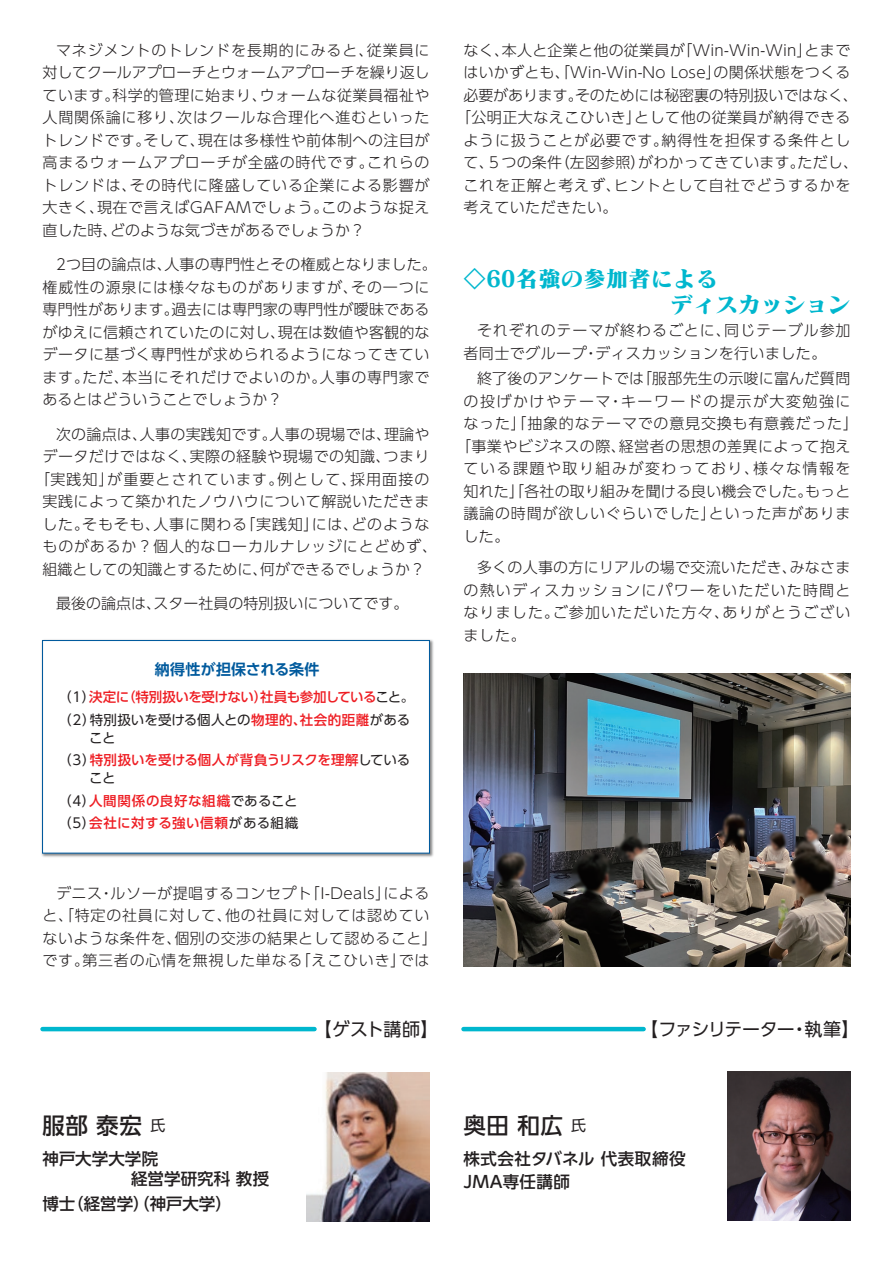
<style>
.page{position:relative;width:893px;height:1263px;background:#fff}
.page>*{position:absolute;margin:0;border:0;box-sizing:border-box;transform-origin:0 0}
.t1{font:22.5px/25.5px "Matisse Pro EB";color:#00b7ce}
.t2{font:500 22.5px "UD Shin Go Pro";letter-spacing:.02em;color:#231f20}
.t3{font:18px "UD Shin Go Pro";letter-spacing:-.07em;color:#231f20}
.t4{font:18px "UD Shin Go Pro";letter-spacing:-.045em;color:#231f20}
.t5{font:500 16.5px/19.5px "UD Shin Go Pro";letter-spacing:.005em;color:#231f20}
.t6{font:500 16.5px/22.5px "UD Shin Go Pro";letter-spacing:.03em;color:#231f20}
.t7{font:300 15px/22.5px "UD Shin Go Pro";letter-spacing:.035em;color:#231f20;text-align:justify}
.t8{font:300 15px/22.5px "UD Shin Go Pro";letter-spacing:.01em;color:#231f20}
.t9{font:300 15px "UD Shin Go Pro";letter-spacing:.055em;color:#231f20}
.t10{font:300 15px "UD Shin Go Pro";letter-spacing:.015em;color:#231f20}
.t11{font:300 15px "UD Shin Go Pro";color:#231f20}
.t12{font:300 15px/22.5px "UD Shin Go Pro";letter-spacing:.06em;color:#231f20}
.t13{font:300 15px "UD Shin Go Pro";letter-spacing:.1em;color:#231f20}
.t14{font:300 15px "UD Shin Go Pro";letter-spacing:-.01em;color:#231f20}
.t15{font:300 15px "UD Shin Go Pro";letter-spacing:.075em;color:#231f20}
.t16{font:700 15px "UD Shin Go Pro De";letter-spacing:.01em;color:#015a9d}
.t17{font:500 13.5px/22.5px "UD Shin Go Pro";letter-spacing:-.035em;color:#ee1d23}
.t18{font:500 13.5px/22.5px "UD Shin Go Pro";letter-spacing:.05em;color:#ee1d23}
.t19{font:500 13.5px/22.5px "UD Shin Go Pro";letter-spacing:.01em;color:#ee1d23}
.s1{font-weight:400;color:#231f20}
.s2{font-weight:400;font-size:15px}
</style>
<div class="page">
<img style="left:463px;top:673px;width:387px;height:294px">
<img style="left:727px;top:1071px;width:123px;height:149px">
<hr style="left:43px;top:1027px;width:271px;height:4px;background:#00b7ce">
<img style="left:41px;top:639px;width:393px;height:218px">
<div style="left:42px;top:640px;width:388px;height:214px;background:#fff;border:1px solid #015a9d"></div>
<hr style="left:463px;top:1027px;width:181px;height:4px;background:#00b7ce">
<img style="left:306px;top:1073px;width:123px;height:149px">
<p class="t7" style="left:43px;top:38px;width:389px;text-indent:14px">マネジメントのトレンドを長期的にみると、従業員に対してクールアプローチとウォームアプローチを繰り返しています。科学的管理に始まり、ウォームな従業員福祉や人間関係論に移り、次はクールな合理化へ進むといったトレンドです。そして、現在は多様性や前体制への注目が高まるウォームアプローチが全盛の時代です。これらのトレンドは、その時代に隆盛している企業による影響が大きく、現在で言えばGAFAMでしょう。このような捉え直した時、どのような気づきがあるでしょうか？</p>
<p class="t8" style="left:43px;top:253px;width:396px;text-indent:14px">2つ目の論点は、人事の専門性とその権威となりました。権威性の源泉には様々なものがありますが、その一つに専門性があります。過去には専門家の専門性が曖昧であるがゆえに信頼されていたのに対し、現在は数値や客観的なデータに基づく専門性が求められるようになってきています。ただ、本当にそれだけでよいのか。人事の専門家であるとはどういうことでしょうか？</p>
<p class="t10" style="left:56px;top:422px;width:375px">次の論点は、人事の実践知です。人事の現場では、理論や</p>
<p class="t7" style="left:43px;top:445px;width:388px">データだけではなく、実際の経験や現場での知識、つまり</p>
<p class="t15" style="left:35px;top:467px;width:396px">「実践知」が重要とされています。例として、採用面接の</p>
<p class="t7" style="left:43px;top:490px;width:388px">実践によって築かれたノウハウについて解説いただきま</p>
<p class="t7" style="left:43px;top:512px;width:388px">した。そもそも、人事に関わる「実践知」には、どのような</p>
<p class="t9" style="left:43px;top:534px;width:396px">ものがあるか？個人的なローカルナレッジにとどめず、</p>
<p class="t11" style="left:43px;top:557px;width:384px">組織としての知識とするために、何ができるでしょうか？</p>
<p class="t11" style="left:56px;top:591px;width:354px">最後の論点は、スター社員の特別扱いについてです。</p>
<p class="t16" style="left:155px;top:657px;width:166px">納得性が担保される条件</p>
<p class="t17" style="left:58px;top:685px;width:358px"><span class="s1">（1）</span>決定に（特別扱いを受けない）社員も参加している<span class="s1">こと。（2）特別扱いを受ける個人との</span>物理的、社会的距離<span class="s1">がある</span></p>
<p class="t19" style="left:58px;top:726px;width:354px;text-indent:31px"><span class="s1">こと<br>（3）</span>特別扱いを受ける個人が背負うリスクを理解<span class="s1">している</span></p>
<p class="t18" style="left:58px;top:766px;width:242px;text-indent:31px"><span class="s1">こと<br>（4）</span>人間関係の良好な組織<span class="s1">であること（5）</span>会社に対する強い信頼<span class="s1">がある組織</span></p>
<p class="t7" style="left:43px;top:881px;width:396px;text-align:center">デニス・ルソーが提唱するコンセプト「I-Deals」による<br>と、「特定の社員に対して、他の社員に対しては認めていないような条件を、個別の交渉の結果として認めること」です。第三者の心情を無視した単なる「えこひいき」では</p>
<h1 class="t2" style="left:43px;top:1107px;width:124px">服部 泰宏<span class="s2">氏</span></h1>
<p class="t5" style="left:131px;top:1149px;width:140px;text-indent:-89px">神戸大学大学院<br>経営学研究科 教授</p>
<p class="t5" style="left:43px;top:1194px;width:191px">博士（経営学）（神戸大学）</p>
<p class="t4" style="left:314px;top:1015px;width:126px">【ゲスト講師】</p>
<p class="t7" style="left:463px;top:38px;width:389px">なく、本人と企業と他の従業員が「Win-Win-Win」とまで</p>
<p class="t10" style="left:463px;top:60px;width:388px">はいかずとも、「Win-Win-No Lose」の関係状態をつくる</p>
<p class="t14" style="left:463px;top:83px;width:396px">必要があります。そのためには秘密裏の特別扱いではなく、</p>
<p class="t7" style="left:456px;top:106px;width:396px">「公明正大なえこひいき」として他の従業員が納得できる</p>
<p class="t9" style="left:463px;top:128px;width:388px">ように扱うことが必要です。納得性を担保する条件とし</p>
<p class="t8" style="left:463px;top:151px;width:396px">て、５つの条件（左図参照）がわかってきています。ただし、</p>
<p class="t9" style="left:463px;top:173px;width:388px">これを正解と考えず、ヒントとして自社でどうするかを</p>
<p class="t7" style="left:463px;top:196px;width:156px">考えていただきたい。</p>
<h1 class="t1" style="left:670px;top:265px;width:181px;text-indent:-207px">◇60名強の参加者による<br>ディスカッション</h1>
<p class="t12" style="left:463px;top:319px;width:389px;text-indent:14px">それぞれのテーマが終わるごとに、同じテーブル参加者同士でグループ・ディスカッションを行いました。</p>
<p class="t10" style="left:477px;top:366px;width:375px">終了後のアンケートでは「服部先生の示唆に富んだ質問</p>
<p class="t13" style="left:463px;top:389px;width:388px">の投げかけやテーマ・キーワードの提示が大変勉強に</p>
<p class="t7" style="left:463px;top:412px;width:396px">なった」「抽象的なテーマでの意見交換も有意義だった」</p>
<p class="t7" style="left:456px;top:434px;width:396px">「事業やビジネスの際、経営者の思想の差異によって抱え</p>
<p class="t13" style="left:463px;top:456px;width:388px">ている課題や取り組みが変わっており、様々な情報を</p>
<p class="t8" style="left:463px;top:479px;width:388px">知れた」「各社の取り組みを聞ける良い機会でした。もっと</p>
<p class="t9" style="left:463px;top:501px;width:388px">議論の時間が欲しいぐらいでした」といった声がありま</p>
<p class="t7" style="left:463px;top:524px;width:47px">した。</p>
<p class="t7" style="left:463px;top:556px;width:388px;text-indent:14px">多くの人事の方にリアルの場で交流いただき、みなさまの熱いディスカッションにパワーをいただいた時間となりました。ご参加いただいた方々、ありがとうございました。</p>
<p class="t3" style="left:640px;top:1015px;width:221px">【ファシリテーター・執筆】</p>
<h1 class="t2" style="left:463px;top:1107px;width:124px">奥田 和広<span class="s2">氏</span></h1>
<p class="t6" style="left:463px;top:1147px;width:224px">株式会社タバネル 代表取締役<br>JMA専任講師</p>
</div>
